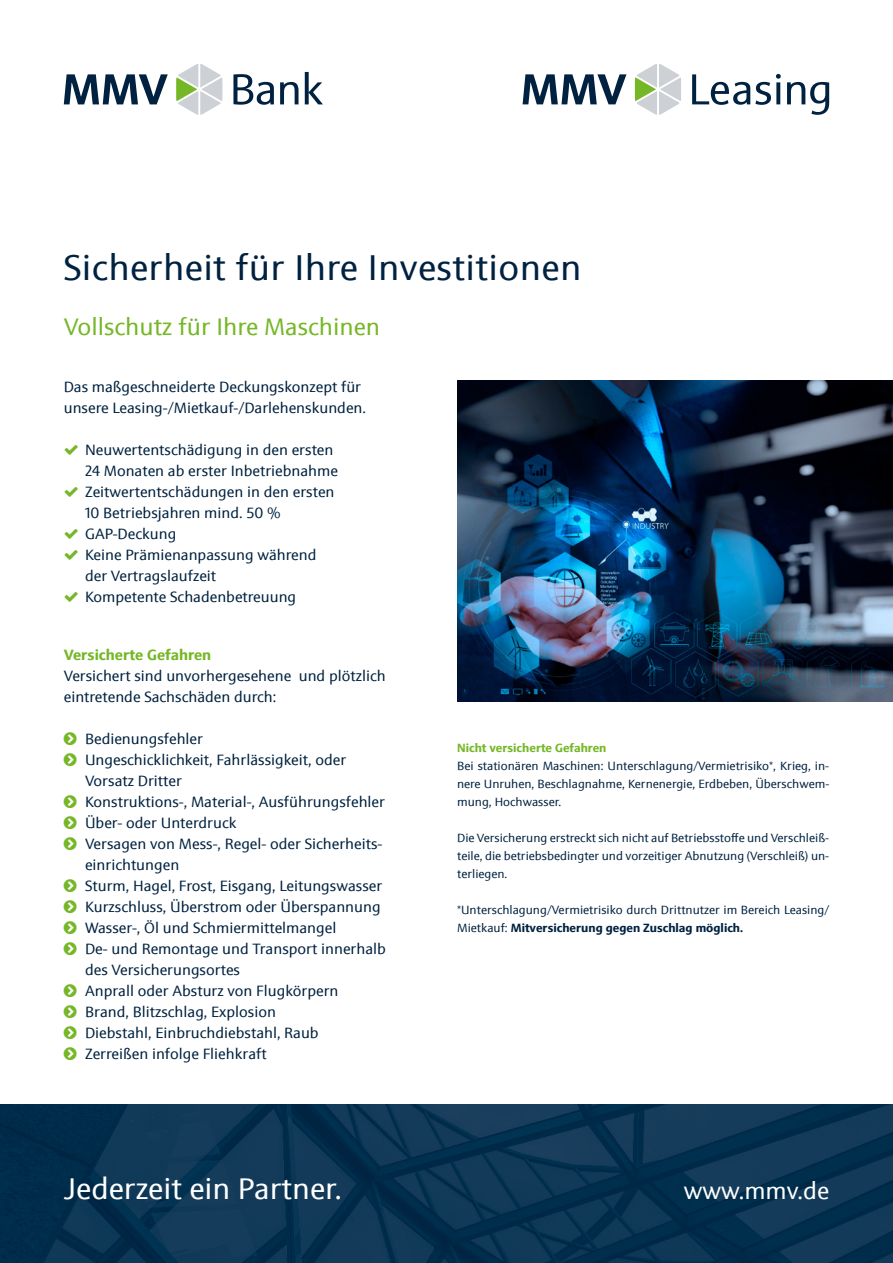
<style>
.page{position:relative;width:893px;height:1263px;background:#fff}
.page>*{position:absolute;margin:0;border:0;box-sizing:border-box;transform-origin:0 0}
.t1{font:36px "Sinova Pro";letter-spacing:.01em;color:#002240}
.t2{font:30px "Sinova Pro";color:#fff}
.t3{font:24px "Sinova Pro";color:#75b726}
.t4{font:24px "Sinova Pro";color:#fff}
.t5{font:15px/21px "Sinova Pro";color:#002240}
.t6{font:700 15px "Sinova Pro";color:#75b726}
.t7{font:12px/18px "Sinova Pro";color:#002240;text-align:justify}
.t8{font:700 12px "Sinova Pro";color:#75b726}
.s1{font-weight:700}
</style>
<div class="page">
<img style="left:457px;top:381px;width:436px;height:321px">
<svg style="left:233px;top:74px;width:41px;height:31px"></svg>
<svg style="left:280px;top:82px;width:19px;height:22px"></svg>
<svg style="left:305px;top:72px;width:18px;height:32px"></svg>
<svg style="left:64px;top:74px;width:104px;height:30px"></svg>
<svg style="left:176px;top:64px;width:46px;height:51px"></svg>
<svg style="left:692px;top:74px;width:89px;height:31px"></svg>
<svg style="left:787px;top:82px;width:42px;height:33px"></svg>
<svg style="left:523px;top:74px;width:103px;height:30px"></svg>
<svg style="left:635px;top:64px;width:46px;height:51px"></svg>
<img style="left:0;top:1104px;width:893px;height:159px">
<h1 class="t1" style="left:64px;top:247px;width:519px">Sicherheit für Ihre Investitionen</h1>
<h3 class="t3" style="left:64px;top:313px;width:318px">Vollschutz für Ihre Maschinen</h3>
<p class="t5" style="left:64px;top:376px;width:304px">Das maßgeschneiderte Deckungskonzept für unsere Leasing-/Mietkauf-/Darlehenskunden.</p>
<p class="t5" style="left:85px;top:439px;width:254px">Neuwertentschädigung in den ersten<br>24 Monaten ab erster Inbetriebnahme<br>Zeitwertentschädungen in den ersten<br>10 Betriebsjahren mind. 50 %<br>GAP-Deckung<br>Keine Prämienanpassung während der Vertragslaufzeit<br>Kompetente Schadenbetreuung</p>
<p class="t6" style="left:64px;top:646px;width:149px">Versicherte Gefahren</p>
<p class="t5" style="left:64px;top:665px;width:323px">Versichert sind unvorhergesehene und plötzlich eintretende Sachschäden durch:</p>
<p class="t5" style="left:85px;top:728px;width:302px">Bedienungsfehler<br>Ungeschicklichkeit, Fahrlässigkeit, oder Vorsatz Dritter<br>Konstruktions-, Material-, Ausführungsfehler Über- oder Unterdruck<br>Versagen von Mess-, Regel- oder Sicherheits&shy;einrichtungen<br>Sturm, Hagel, Frost, Eisgang, Leitungswasser Kurzschluss, Überstrom oder Überspannung Wasser-, Öl und Schmiermittelmangel<br>De- und Remontage und Transport innerhalb des Versicherungsortes<br>Anprall oder Absturz von Flugkörpern Brand, Blitzschlag, Explosion<br>Diebstahl, Einbruchdiebstahl, Raub<br>Zerreißen infolge Fliehkraft</p>
<p class="t8" style="left:457px;top:741px;width:151px">Nicht versicherte Gefahren</p>
<p class="t7" style="left:457px;top:757px;width:374px">Bei stationären Maschinen: Unterschlagung/Vermietrisiko*, Krieg, in&shy;nere Unruhen, Beschlagnahme, Kernenergie, Erdbeben, Überschwem&shy;mung, Hochwasser.</p>
<p class="t7" style="left:457px;top:829px;width:374px">Die Versicherung erstreckt sich nicht auf Betriebsstoffe und Verschleiß&shy;teile, die betriebsbedingter und vorzeitiger Abnutzung (Verschleiß) un&shy;terliegen.</p>
<p class="t7" style="left:457px;top:901px;width:374px">*Unterschlagung/Vermietrisiko durch Drittnutzer im Bereich Leasing/<br>Mietkauf: <span class="s1">Mitversicherung gegen Zuschlag möglich.</span></p>
<h2 class="t2" style="left:64px;top:1171px;width:279px">Jederzeit ein Partner.</h2>
<h3 class="t4" style="left:684px;top:1177px;width:147px">www.mmv.de</h3>
</div>
